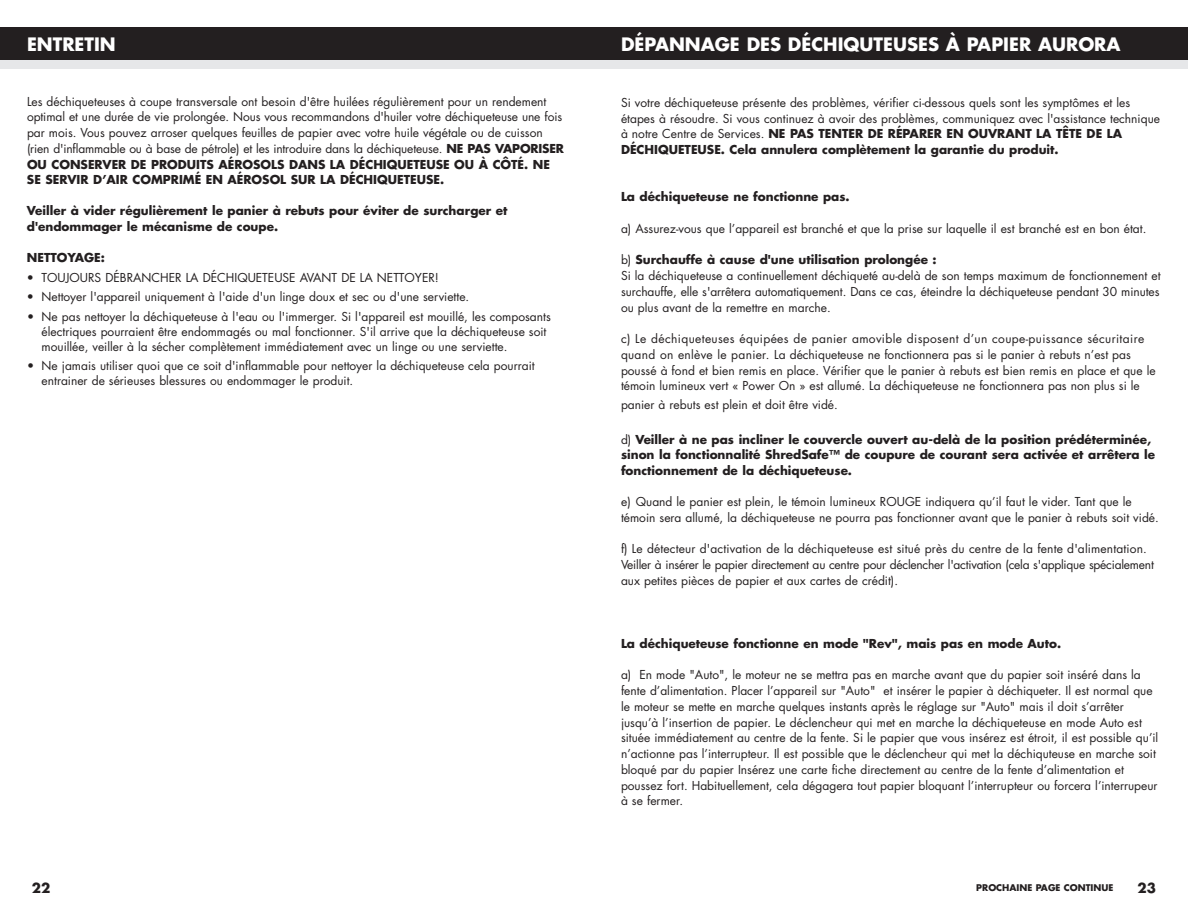
<style>
.page{position:relative;width:1188px;height:918px;background:#fff}
.page>*{position:absolute;margin:0;border:0;box-sizing:border-box;transform-origin:0 0}
.t1{font:700 18px "Futura";color:#fff}
.t2{font:700 13.5px "Futura";color:#231f20}
.t3{font:12px/15.8px "Futura";color:#231f20}
.t4{font:700 12px/15.8px "Futura";color:#231f20}
.t5{font:700 9px "Futura";color:#231f20}
.s1{font-weight:700}
.s2{font-weight:400}
</style>
<div class="page">
<div style="left:0;top:37px;width:594px;height:32px;background:#e6e7e9"></div>
<div style="left:0;top:27px;width:594px;height:32px;background:#231f20"></div>
<div style="left:594px;top:37px;width:594px;height:32px;background:#e6e7e9"></div>
<div style="left:594px;top:27px;width:594px;height:32px;background:#231f20"></div>
<h1 class="t1" style="left:27px;top:36px;width:90px">ENTRETIN</h1>
<p class="t3" style="left:27px;top:94px;width:539px">Les déchiqueteuses à coupe transversale ont besoin d'être huilées régulièrement pour un rendement optimal et une durée de vie prolongée. Nous vous recommandons d'huiler votre déchiqueteuse une fois par mois. Vous pouvez arroser quelques feuilles de papier avec votre huile végétale ou de cuisson (rien d'inflammable ou à base de pétrole) et les introduire dans la déchiqueteuse. <span class="s1">NE PAS VAPORISER OU CONSERVER DE PRODUITS AÉROSOLS DANS LA DÉCHIQUETEUSE OU À CÔTÉ. NE SE SERVIR D’AIR COMPRIMÉ EN AÉROSOL SUR LA DÉCHIQUETEUSE.</span></p>
<p class="t4" style="left:27px;top:204px;width:482px">Veiller à vider régulièrement le panier à rebuts pour éviter de surcharger et d'endommager le mécanisme de coupe.</p>
<p class="t4" style="left:27px;top:251px;width:79px">NETTOYAGE:</p>
<p class="t3" style="left:27px;top:271px;width:414px">• TOUJOURS DÉBRANCHER LA DÉCHIQUETEUSE AVANT DE LA NETTOYER!</p>
<p class="t3" style="left:27px;top:290px;width:444px">• Nettoyer l'appareil uniquement à l'aide d'un linge doux et sec ou d'une serviette.</p>
<p class="t3" style="left:42px;top:310px;width:511px;line-height:15px;text-indent:-15px">• Ne pas nettoyer la déchiqueteuse à l'eau ou l'immerger. Si l'appareil est mouillé, les composants électriques pourraient être endommagés ou mal fonctionner. S'il arrive que la déchiqueteuse soit mouillée, veiller à la sécher complètement immédiatement avec un linge ou une serviette.</p>
<p class="t3" style="left:42px;top:360px;width:495px;line-height:15px;text-indent:-15px">• Ne jamais utiliser quoi que ce soit d'inflammable pour nettoyer la déchiqueteuse cela pourrait entrainer de sérieuses blessures ou endommager le produit.</p>
<h1 class="t1" style="left:621px;top:36px;width:501px">DÉPANNAGE DES DÉCHIQUTEUSES À PAPIER AURORA</h1>
<p class="t3" style="left:621px;top:96px;width:541px">Si votre déchiqueteuse présente des problèmes, vérifier ci-dessous quels sont les symptômes et les étapes à résoudre. Si vous continuez à avoir des problèmes, communiquez avec l'assistance technique à notre Centre de Services. <span class="s1">NE PAS TENTER DE RÉPARER EN OUVRANT LA TÊTE DE LA DÉCHIQUETEUSE. Cela annulera complètement la garantie du produit.</span></p>
<p class="t4" style="left:621px;top:190px;width:230px">La déchiqueteuse ne fonctionne pas.</p>
<p class="t3" style="left:621px;top:222px;width:527px">a) Assurez-vous que l’appareil est branché et que la prise sur laquelle il est branché est en bon état.</p>
<p class="t3" style="left:621px;top:253px;width:541px">b) <span class="s1">Surchauffe à cause d'une utilisation prolongée :<br></span>Si la déchiqueteuse a continuellement déchiqueté au-delà de son temps maximum de fonctionnement et surchauffe, elle s'arrêtera automatiquement. Dans ce cas, éteindre la déchiqueteuse pendant 30 minutes ou plus avant de la remettre en marche.</p>
<p class="t3" style="left:621px;top:332px;width:536px">c) Le déchiqueteuses équipées de panier amovible disposent d’un coupe-puissance sécuritaire quand on enlève le panier. La déchiqueteuse ne fonctionnera pas si le panier à rebuts n’est pas poussé à fond et bien remis en place. Vérifier que le panier à rebuts est bien remis en place et que le témoin lumineux vert « Power On » est allumé. La déchiqueteuse ne fonctionnera pas non plus si le</p>
<p class="t3" style="left:621px;top:397px;width:218px">panier à rebuts est plein et doit être vidé.</p>
<p class="t4" style="left:621px;top:432px;width:536px"><span class="s2">d)</span> Veiller à ne pas incliner le couvercle ouvert au-delà de la position prédéterminée, sinon la fonctionnalité ShredSafe™ de coupure de courant sera activée et arrêtera le fonctionnement de la déchiqueteuse.</p>
<p class="t3" style="left:621px;top:495px;width:539px">e) Quand le panier est plein, le témoin lumineux ROUGE indiquera qu’il faut le vider. Tant que le témoin sera allumé, la déchiqueteuse ne pourra pas fonctionner avant que le panier à rebuts soit vidé.</p>
<p class="t3" style="left:621px;top:542px;width:534px">f) Le détecteur d'activation de la déchiqueteuse est situé près du centre de la fente d'alimentation.<br>Veiller à insérer le papier directement au centre pour déclencher l'activation (cela s'applique spécialement aux petites pièces de papier et aux cartes de crédit).</p>
<p class="t4" style="left:621px;top:637px;width:442px">La déchiqueteuse fonctionne en mode "Rev", mais pas en mode Auto.</p>
<p class="t3" style="left:621px;top:668px;width:539px">a) En mode "Auto", le moteur ne se mettra pas en marche avant que du papier soit inséré dans la fente d’alimentation. Placer l’appareil sur "Auto" et insérer le papier à déchiqueter. Il est normal que le moteur se mette en marche quelques instants après le réglage sur "Auto" mais il doit s’arrêter jusqu’à l’insertion de papier. Le déclencheur qui met en marche la déchiqueteuse en mode Auto est située immédiatement au centre de la fente. Si le papier que vous insérez est étroit, il est possible qu’il n’actionne pas l’interrupteur. Il est possible que le déclencheur qui met la déchiquteuse en marche soit bloqué par du papier Insérez une carte fiche directement au centre de la fente d’alimentation et poussez fort. Habituellement, cela dégagera tout papier bloquant l’interrupteur ou forcera l’interrupeur à se fermer.</p>
<p class="t2" style="left:32px;top:882px;width:20px">22</p>
<p class="t2" style="left:1138px;top:882px;width:20px">23</p>
<p class="t5" style="left:976px;top:884px;width:139px">PROCHAINE PAGE CONTINUE</p>
</div>
